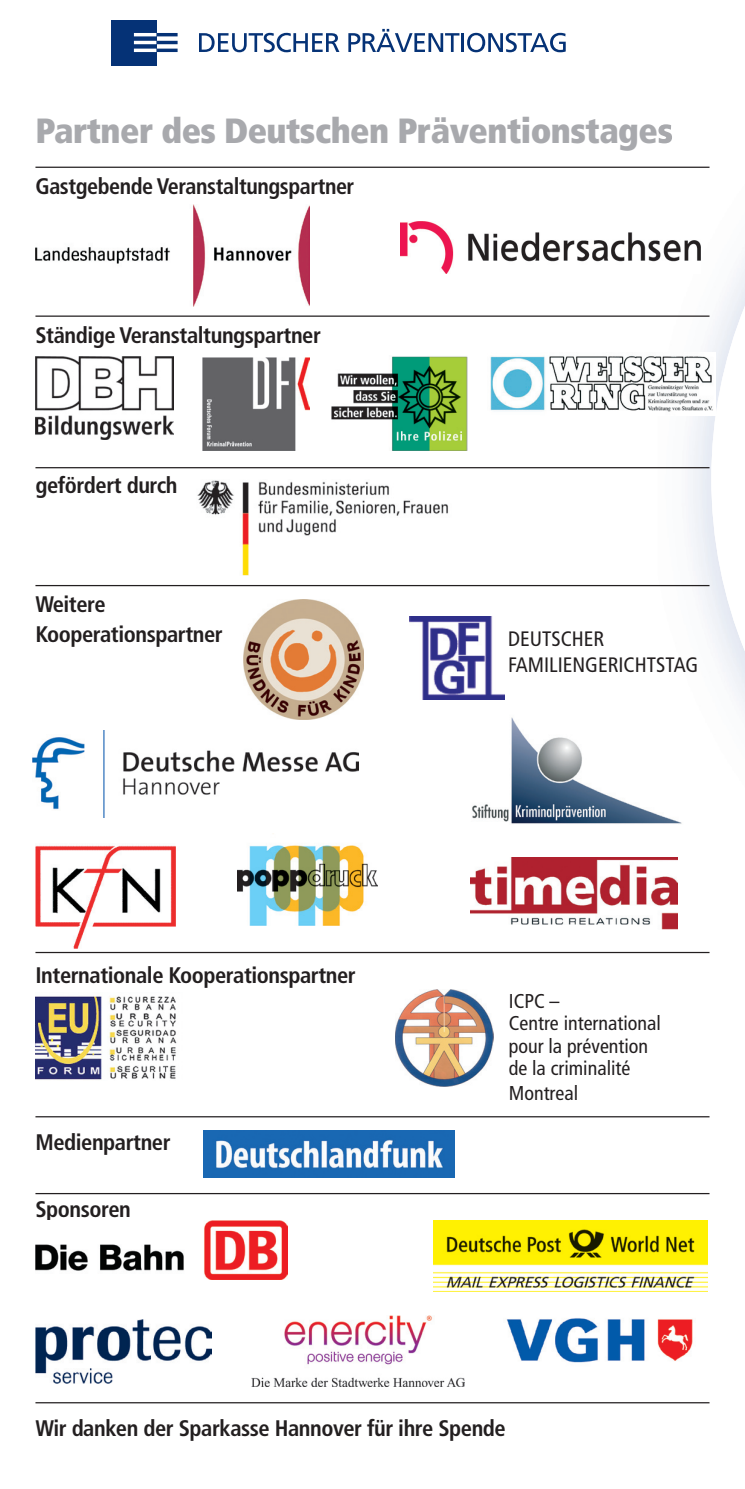
<style>
.page{position:relative;width:745px;height:1489px;background:#fff}
.page>*{position:absolute;margin:0;border:0;box-sizing:border-box;transform-origin:0 0}
.t1{font:900 condensed 35px "Frutiger";letter-spacing:-.015em;color:#a8a9ad}
.t2{font:700 condensed 22.5px/29.8px "Frutiger";letter-spacing:-.02em;color:#231f20}
.t3{font:condensed 21px/26px "Frutiger";color:#231f20}
.t4{font:condensed 20px/22.5px "Frutiger";color:#231f20}
</style>
<div class="page">
<img style="left:657px;top:166px;width:87px;height:788px">
<img style="left:658px;top:124px;width:13px;height:20px">
<svg style="left:710px;top:306px;width:34px;height:345px"></svg>
<hr style="left:35px;top:167px;width:674px;height:1px;background:#231f20">
<img style="left:35px;top:357px;width:139px;height:82px">
<img style="left:331px;top:356px;width:136px;height:94px">
<img style="left:202px;top:357px;width:107px;height:93px">
<img style="left:490px;top:353px;width:225px;height:63px">
<img style="left:35px;top:204px;width:274px;height:102px">
<img style="left:197px;top:480px;width:251px;height:96px">
<hr style="left:35px;top:315px;width:674px;height:2px;background:#231f20">
<img style="left:400px;top:221px;width:299px;height:53px">
<hr style="left:35px;top:467px;width:674px;height:1px;background:#231f20">
<hr style="left:35px;top:585px;width:674px;height:1px;background:#231f20">
<hr style="left:35px;top:1116px;width:674px;height:1px;background:#231f20">
<hr style="left:35px;top:1192px;width:674px;height:2px;background:#231f20">
<hr style="left:35px;top:951px;width:674px;height:2px;background:#231f20">
<hr style="left:35px;top:1401px;width:674px;height:2px;background:#231f20">
<img style="left:36px;top:1220px;width:251px;height:59px">
<img style="left:433px;top:1220px;width:274px;height:68px">
<img style="left:506px;top:1318px;width:187px;height:45px">
<img style="left:252px;top:1315px;width:212px;height:70px">
<img style="left:35px;top:1319px;width:176px;height:63px">
<img style="left:204px;top:1130px;width:250px;height:47px">
<img style="left:35px;top:996px;width:142px;height:84px">
<img style="left:395px;top:989px;width:98px;height:97px">
<img style="left:237px;top:833px;width:140px;height:92px">
<img style="left:32px;top:731px;width:326px;height:86px">
<img style="left:35px;top:845px;width:141px;height:103px">
<img style="left:243px;top:599px;width:120px;height:120px">
<img style="left:409px;top:617px;width:95px;height:82px">
<img style="left:472px;top:710px;width:212px;height:114px">
<img style="left:470px;top:857px;width:207px;height:82px">
<div style="left:111px;top:20px;width:45px;height:45px;background:#053276"></div>
<hr style="left:111px;top:41px;width:66px;height:3px;background:#053276">
<hr style="left:111px;top:33px;width:66px;height:3px;background:#053276">
<hr style="left:111px;top:49px;width:66px;height:3px;background:#053276">
<hr style="left:134px;top:41px;width:22px;height:3px;background:#fff">
<hr style="left:134px;top:33px;width:22px;height:3px;background:#fff">
<hr style="left:134px;top:49px;width:22px;height:3px;background:#fff">
<svg style="left:199px;top:33px;width:140px;height:19px"></svg>
<svg style="left:348px;top:29px;width:111px;height:23px"></svg>
<hr style="left:461px;top:33px;width:3px;height:19px;background:#053276">
<svg style="left:467px;top:33px;width:98px;height:19px"></svg>
<h1 class="t1" style="left:35px;top:109px;width:638px">Partner des Deutschen Präventionstages</h1>
<p class="t2" style="left:35px;top:171px;width:320px">Gastgebende Veranstaltungspartner</p>
<p class="t2" style="left:35px;top:321px;width:287px">Ständige Veranstaltungspartner</p>
<p class="t2" style="left:35px;top:470px;width:144px">gefördert durch</p>
<p class="t2" style="left:35px;top:589px;width:189px">Weitere<br>Kooperationspartner</p>
<p class="t2" style="left:35px;top:960px;width:322px">Internationale Kooperationspartner</p>
<p class="t2" style="left:35px;top:1126px;width:137px">Medienpartner</p>
<p class="t2" style="left:35px;top:1193px;width:97px">Sponsoren</p>
<p class="t3" style="left:507px;top:625px;width:191px">DEUTSCHER<br>FAMILIENGERICHTSTAG</p>
<p class="t4" style="left:508px;top:989px;width:153px">ICPC –<br>Centre international pour la prévention de la criminalité</p>
<p class="t4" style="left:508px;top:1081px;width:71px">Montreal</p>
<p class="t2" style="left:35px;top:1412px;width:471px">Wir danken der Sparkasse Hannover für ihre Spende</p>
</div>
